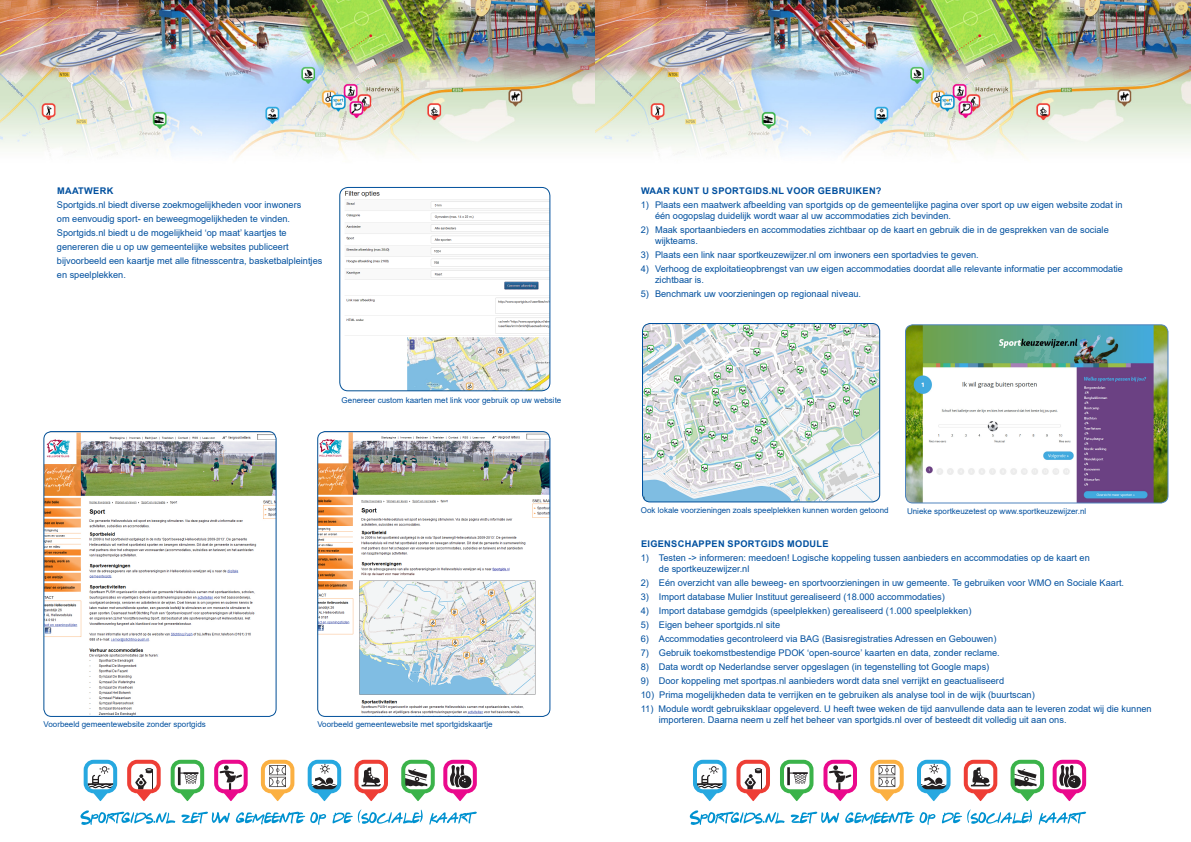
<style>
.page{position:relative;width:1191px;height:842px;background:#fff}
.page>*{position:absolute;margin:0;border:0;box-sizing:border-box;transform-origin:0 0}
.t1{font:9.2px/14px "Arial";color:#01509f}
.t2{font:700 9.2px "Arial";letter-spacing:.035em;color:#01509f}
.t3{font:8px "Arial";color:#01509f}
.s1{font-weight:700}
</style>
<div class="page">
<img style="left:0;top:0;width:595px;height:159px">
<svg style="left:80px;top:809px;width:397px;height:16px"></svg>
<div style="left:261px;top:760px;width:33px;height:33px;border:4px solid #fbb042;border-radius:8px"></div>
<svg style="left:269px;top:765px;width:17px;height:36px"></svg>
<div style="left:311px;top:785px;width:27px;height:5px;background:#231f20"></div>
<div style="left:308px;top:760px;width:33px;height:33px;border:4px solid #27a8e0;border-radius:8px"></div>
<svg style="left:317px;top:792px;width:14px;height:9px"></svg>
<svg style="left:311px;top:764px;width:27px;height:22px"></svg>
<div style="left:354px;top:760px;width:34px;height:33px;border:4px solid #ee3e35;border-radius:8px"></div>
<svg style="left:364px;top:792px;width:14px;height:9px"></svg>
<svg style="left:361px;top:767px;width:20px;height:19px"></svg>
<svg style="left:406px;top:769px;width:21px;height:17px"></svg>
<div style="left:401px;top:760px;width:34px;height:33px;border:4px solid #3bb34a;border-radius:8px"></div>
<svg style="left:411px;top:792px;width:14px;height:9px"></svg>
<div style="left:443px;top:760px;width:34px;height:33px;border:4px solid #ea098c;border-radius:8px"></div>
<svg style="left:450px;top:765px;width:23px;height:36px"></svg>
<div style="left:214px;top:760px;width:34px;height:33px;border:4px solid #ea098c;border-radius:8px"></div>
<svg style="left:220px;top:765px;width:22px;height:36px"></svg>
<svg style="left:178px;top:767px;width:20px;height:18px"></svg>
<div style="left:171px;top:760px;width:33px;height:33px;border:4px solid #3bb34a;border-radius:8px"></div>
<svg style="left:180px;top:792px;width:14px;height:9px"></svg>
<div style="left:127px;top:760px;width:34px;height:33px;border:4px solid #ee3e35;border-radius:8px"></div>
<svg style="left:135px;top:768px;width:18px;height:33px"></svg>
<svg style="left:89px;top:766px;width:23px;height:35px"></svg>
<div style="left:84px;top:760px;width:33px;height:33px;border:4px solid #27a8e0;border-radius:8px"></div>
<img style="left:595px;top:0;width:596px;height:159px">
<svg style="left:690px;top:809px;width:396px;height:16px"></svg>
<div style="left:870px;top:760px;width:33px;height:33px;border:4px solid #fbb042;border-radius:8px"></div>
<svg style="left:878px;top:765px;width:17px;height:36px"></svg>
<div style="left:920px;top:785px;width:27px;height:5px;background:#231f20"></div>
<div style="left:917px;top:760px;width:33px;height:33px;border:4px solid #27a8e0;border-radius:8px"></div>
<svg style="left:926px;top:792px;width:14px;height:9px"></svg>
<svg style="left:920px;top:764px;width:27px;height:22px"></svg>
<div style="left:963px;top:760px;width:34px;height:33px;border:4px solid #ee3e35;border-radius:8px"></div>
<svg style="left:973px;top:792px;width:14px;height:9px"></svg>
<svg style="left:971px;top:767px;width:19px;height:19px"></svg>
<svg style="left:1015px;top:769px;width:21px;height:17px"></svg>
<div style="left:1010px;top:760px;width:34px;height:33px;border:4px solid #3bb34a;border-radius:8px"></div>
<svg style="left:1020px;top:792px;width:14px;height:9px"></svg>
<div style="left:1052px;top:760px;width:34px;height:33px;border:4px solid #ea098c;border-radius:8px"></div>
<svg style="left:1059px;top:765px;width:23px;height:36px"></svg>
<div style="left:823px;top:760px;width:34px;height:33px;border:4px solid #ea098c;border-radius:8px"></div>
<svg style="left:829px;top:765px;width:22px;height:36px"></svg>
<svg style="left:787px;top:767px;width:20px;height:18px"></svg>
<div style="left:780px;top:760px;width:33px;height:33px;border:4px solid #3bb34a;border-radius:8px"></div>
<svg style="left:789px;top:792px;width:14px;height:9px"></svg>
<div style="left:736px;top:760px;width:34px;height:33px;border:4px solid #ee3e35;border-radius:8px"></div>
<svg style="left:744px;top:768px;width:18px;height:33px"></svg>
<svg style="left:698px;top:766px;width:23px;height:35px"></svg>
<div style="left:693px;top:760px;width:33px;height:33px;border:4px solid #27a8e0;border-radius:8px"></div>
<img style="left:44px;top:432px;width:232px;height:284px">
<div style="left:44px;top:431px;width:232px;height:286px;border:1px solid #01509f;border-radius:8px"></div>
<img style="left:319px;top:432px;width:231px;height:284px">
<div style="left:317px;top:431px;width:233px;height:286px;border:1px solid #01509f;border-radius:8px"></div>
<img style="left:340px;top:187px;width:210px;height:204px">
<div style="left:339px;top:187px;width:211px;height:204px;border:1px solid #01509f;border-radius:8px"></div>
<img style="left:905px;top:325px;width:263px;height:178px">
<div style="left:905px;top:324px;width:263px;height:179px;border:1px solid #5084be;border-radius:7px"></div>
<img style="left:642px;top:323px;width:237px;height:179px">
<div style="left:642px;top:323px;width:238px;height:179px;border:1px solid #01509f;border-radius:8px"></div>
<p class="t1" style="left:57px;top:183px;width:246px"><span class="s1">MAATWERK<br></span>Sportgids.nl biedt diverse zoekmogelijkheden voor inwoners</p>
<p class="t1" style="left:57px;top:211px;width:235px">om eenvoudig sport- en beweegmogelijkheden te vinden.</p>
<p class="t1" style="left:57px;top:225px;width:231px">Sportgids.nl biedt u de mogelijkheid ‘op maat’ kaartjes te</p>
<p class="t1" style="left:57px;top:239px;width:233px">genereren die u op uw gemeentelijke websites publiceert</p>
<p class="t1" style="left:57px;top:253px;width:267px">bijvoorbeeld een kaartje met alle fitnesscentra, basketbalpleintjes</p>
<p class="t1" style="left:57px;top:267px;width:71px">en speelplekken.</p>
<p class="t3" style="left:342px;top:394px;width:221px">Genereer custom kaarten met link voor gebruik op uw website</p>
<p class="t3" style="left:44px;top:718px;width:164px">Voorbeeld gemeentewebsite zonder sportgids</p>
<p class="t3" style="left:317px;top:718px;width:177px">Voorbeeld gemeentewebsite met sportgidskaartje</p>
<p class="t2" style="left:641px;top:184px;width:242px">WAAR KUNT U SPORTGIDS.NL VOOR GEBRUIKEN?</p>
<p class="t1" style="left:641px;top:197px;width:483px">1) Plaats een maatwerk afbeelding van sportgids op de gemeentelijke pagina over sport op uw eigen website zodat in</p>
<p class="t1" style="left:655px;top:209px;width:298px">één oogopslag duidelijk wordt waar al uw accommodaties zich bevinden.</p>
<p class="t1" style="left:641px;top:223px;width:469px">2) Maak sportaanbieders en accommodaties zichtbaar op de kaart en gebruik die in de gesprekken van de sociale</p>
<p class="t1" style="left:655px;top:234px;width:44px">wijkteams.</p>
<p class="t1" style="left:641px;top:248px;width:339px">3) Plaats een link naar sportkeuzewijzer.nl om inwoners een sportadvies te geven.</p>
<p class="t1" style="left:655px;top:263px;width:469px;line-height:11px;text-indent:-14px">4) Verhoog de exploitatieopbrengst van uw eigen accommodaties doordat alle relevante informatie per accommodatie zichtbaar is.</p>
<p class="t1" style="left:641px;top:287px;width:222px">5) Benchmark uw voorzieningen op regionaal niveau.</p>
<p class="t3" style="left:641px;top:504px;width:249px">Ook lokale voorzieningen zoals speelplekken kunnen worden getoond</p>
<p class="t3" style="left:907px;top:505px;width:181px">Unieke sportkeuzetest op www.sportkeuzewijzer.nl</p>
<p class="t2" style="left:641px;top:537px;width:189px">EIGENSCHAPPEN SPORTGIDS MODULE</p>
<p class="t1" style="left:641px;top:551px;width:450px">1) Testen -&gt; informeren: meedoen! Logische koppeling tussen aanbieders en accommodaties op de kaart en</p>
<p class="t1" style="left:659px;top:562px;width:92px">de sportkeuzewijzer.nl</p>
<p class="t1" style="left:641px;top:576px;width:485px">2) Eén overzicht van alle beweeg- en sportvoorzieningen in uw gemeente. Te gebruiken voor WMO en Sociale Kaart.</p>
<p class="t1" style="left:641px;top:590px;width:305px">3) Import database Mulier Instituut gerealiseerd (18.000 accommodaties)</p>
<p class="t1" style="left:641px;top:604px;width:332px">4) Import database gemdgids (speelplekken) gerealiseerd (1.000 speelplekken)</p>
<p class="t1" style="left:641px;top:618px;width:141px">5) Eigen beheer sportgids.nl site</p>
<p class="t1" style="left:641px;top:632px;width:357px">6) Accommodaties gecontroleerd via BAG (Basisregistraties Adressen en Gebouwen)</p>
<p class="t1" style="left:641px;top:646px;width:360px">7) Gebruik toekomstbestendige PDOK ‘open-source’ kaarten en data, zonder reclame.</p>
<p class="t1" style="left:641px;top:660px;width:350px">8) Data wordt op Nederlandse server opgeslagen (in tegenstelling tot Google maps)</p>
<p class="t1" style="left:641px;top:674px;width:365px">9) Door koppeling met sportpas.nl aanbieders wordt data snel verrijkt en geactualiseerd</p>
<p class="t1" style="left:641px;top:688px;width:395px">10) Prima mogelijkheden data te verrijken en te gebruiken als analyse tool in de wijk (buurtscan)</p>
<p class="t1" style="left:641px;top:702px;width:512px">11) Module wordt gebruiksklaar opgeleverd. U heeft twee weken de tijd aanvullende data aan te leveren zodat wij die kunnen</p>
<p class="t1" style="left:659px;top:713px;width:409px">importeren. Daarna neem u zelf het beheer van sportgids.nl over of besteedt dit volledig uit aan ons.</p>
</div>
